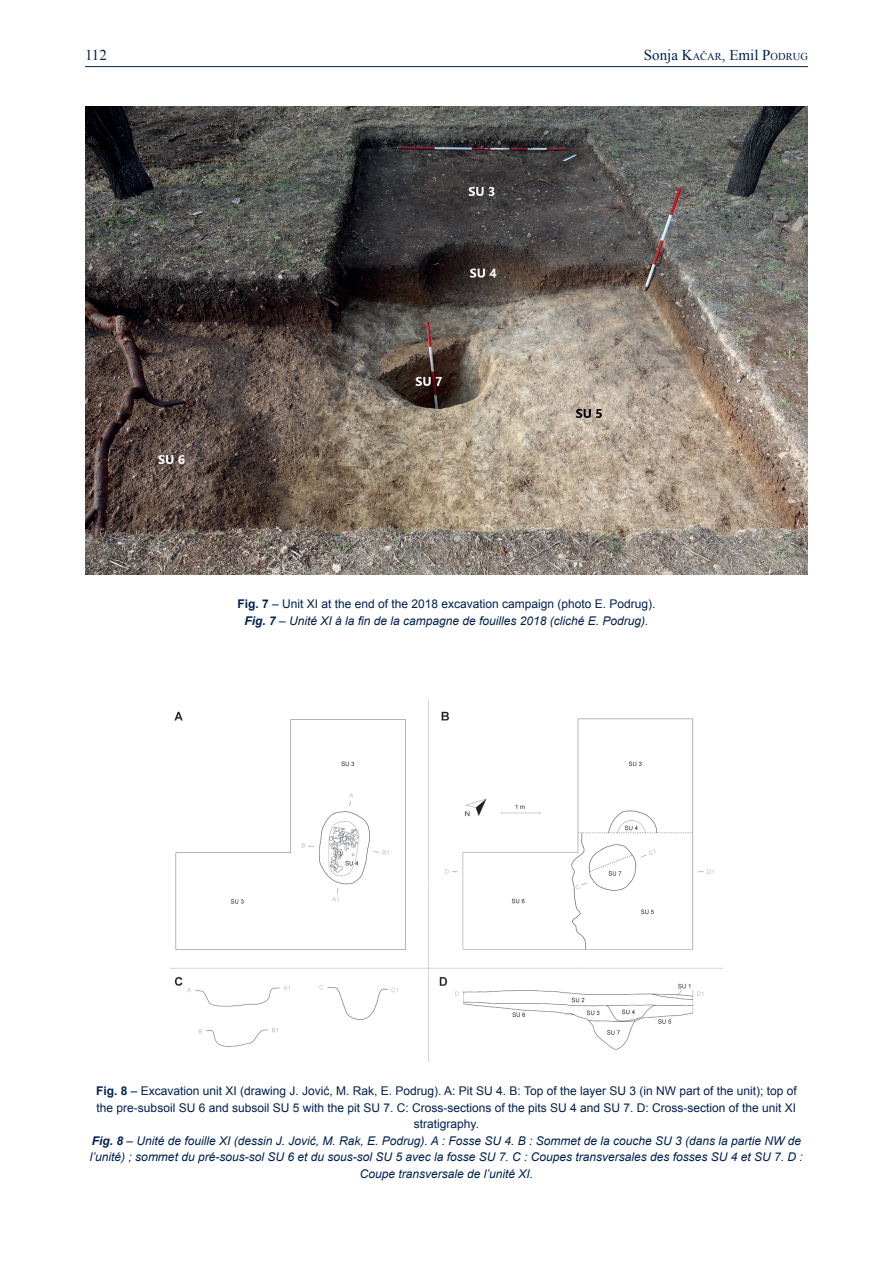
<style>
.page{position:relative;width:893px;height:1263px;background:#fff}
.page>*{position:absolute;margin:0;border:0;box-sizing:border-box;transform-origin:0 0}
.t1{font:15px "Times New Roman";color:#00214f}
.t2{font:italic 12px/16.5px "Arial";color:#00214f;text-align:center}
.t3{font:12px/16.5px "Arial";color:#00214f;text-align:center}
.s1{font-style:inherit}
.s2{font-size:10.5px}
.s3{font-weight:700}
.s4{font-weight:700;font-style:italic}
.s5{font-style:italic}
.s6{font-weight:700;font-style:normal}
.s7{font-style:normal}
</style>
<div class="page">
<hr style="left:85px;top:66px;width:723px;height:1px;background:#00214f">
<img style="left:85px;top:106px;width:723px;height:468px">
<img style="left:170px;top:700px;width:553px;height:361px">
<p class="t1" style="left:85px;top:45px;width:23px">112</p>
<p class="t1" style="left:644px;top:45px;width:166px">Sonja <span class="s1">K</span><span class="s2">AČAR</span>, Emil <span class="s1">P</span><span class="s2">ODRUG</span></p>
<p class="t3" style="left:237px;top:596px;width:420px"><span class="s3">Fig. 7</span> – Unit XI at the end of the 2018 excavation campaign (photo E. Podrug).<br><span class="s4">Fig. 7</span> <span class="s5">– Unité XI à la fin de la campagne de fouilles 2018 (cliché E. Podrug).</span></p>
<p class="t2" style="left:90px;top:1083px;width:714px"><span class="s6">Fig. 8</span> <span class="s7">– Excavation unit XI (drawing J. Jović, M. Rak, E. Podrug). A: Pit SU 4. B: Top of the layer SU 3 (in NW part of the unit); top of the pre-subsoil SU 6 and subsoil SU 5 with the pit SU 7. C: Cross-sections of the pits SU 4 and SU 7. D: Cross-section of the unit XI stratigraphy.<br></span><span class="s3">Fig. 8</span> – Unité de fouille XI (dessin J. Jović, M. Rak, E. Podrug). A : Fosse SU 4. B : Sommet de la couche SU 3 (dans la partie NW de l’unité) ; sommet du pré-sous-sol SU 6 et du sous-sol SU 5 avec la fosse SU 7. C : Coupes transversales des fosses SU 4 et SU 7. D :<br>Coupe transversale de l’unité XI.</p>
</div>
